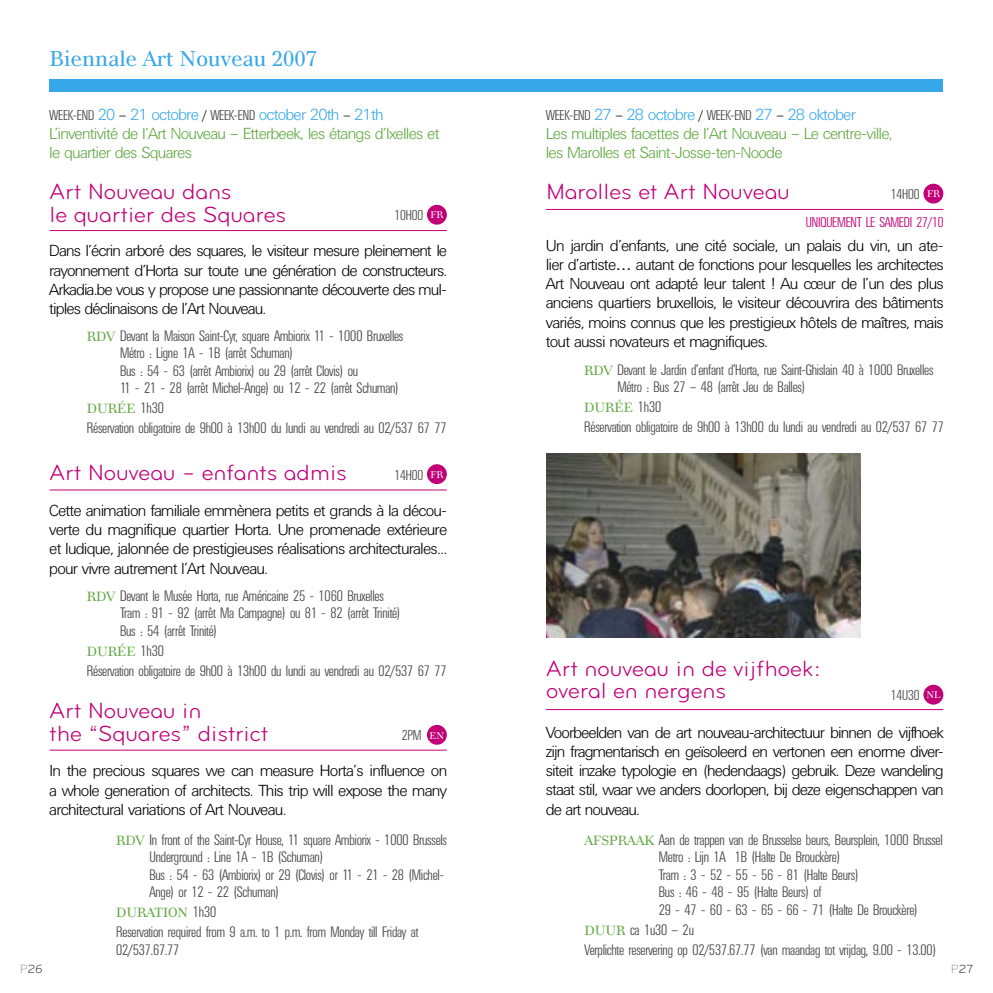
<style>
.page{position:relative;width:993px;height:993px;background:#fff}
.page>*{position:absolute;margin:0;border:0;box-sizing:border-box;transform-origin:0 0}
.t1{font:22.75px/22.8px "Bryant Regular Alt";letter-spacing:-.005em;color:#c10077}
.t2{font:21px "Modern 880 BT";color:#36a7e9}
.t3{font:15.75px/19.2px "Uni Lig";color:#000;text-align:justify}
.t4{font:15.75px/19.2px "Uni Lig";color:#5fa841}
.t5{font:15.75px "Uni Lig";color:#36a7e9}
.t6{font:14.88px/17.5px "Uni Con Lig";color:#484848}
.t7{font:14px "Uni Con Lig";color:#484848}
.t8{font:14px "Uni Con Lig";color:#c10077}
.t9{font:13.12px "Modern 880 BT";color:#5fa841}
.t10{font:12.25px "Bryant Regular Alt";color:#484848}
.t11{font:9.62px "Modern 880 BT";color:#fff}
.s1{font-family:"Uni Con Lig";font-size:14px;color:#484848}
.s2{font-size:14px;color:#000}
.s3{font-family:"Modern 880 BT";font-size:13.12px;color:#5fa841}
.s4{font-family:"Uni Con Lig";font-size:14.88px;color:#484848}
.s5{font-family:"Bryant Light Alt"}
</style>
<div class="page">
<div style="left:50px;top:79px;width:893px;height:13px;background:#36a7e9"></div>
<div style="left:427px;top:205px;width:19px;height:19px;background:#c10077;border-radius:50%"></div>
<hr style="left:50px;top:230px;width:396px;height:1px;background:#c10077">
<div style="left:427px;top:464px;width:19px;height:20px;background:#c10077;border-radius:50%"></div>
<hr style="left:50px;top:489px;width:396px;height:1px;background:#c10077">
<div style="left:427px;top:724px;width:19px;height:20px;background:#c10077;border-radius:50%"></div>
<hr style="left:50px;top:749px;width:396px;height:1px;background:#c10077">
<div style="left:923px;top:184px;width:20px;height:19px;background:#c10077;border-radius:50%"></div>
<hr style="left:546px;top:209px;width:397px;height:1px;background:#c10077">
<div style="left:923px;top:684px;width:20px;height:20px;background:#c10077;border-radius:50%"></div>
<hr style="left:546px;top:709px;width:397px;height:1px;background:#c10077">
<img style="left:546px;top:453px;width:314px;height:184px">
<p class="t2" style="left:50px;top:45px;width:269px">Biennale Art Nouveau 2007</p>
<p class="t5" style="left:50px;top:105px;width:335px"><span class="s1">WEEK-END</span> 20 <span class="s2">–</span> 21 octobre <span class="s2">/</span> <span class="s1">WEEK-END</span> october 20th <span class="s2">–</span> 21th</p>
<p class="t4" style="left:50px;top:124px;width:391px">L’inventivité de l’Art Nouveau – Etterbeek, les étangs d’Ixelles et le quartier des Squares</p>
<p class="t1" style="left:50px;top:180px;width:238px">Art Nouveau dans<br>le quartier des Squares</p>
<p class="t7" style="left:394px;top:208px;width:30px">10H00</p>
<p class="t11" style="left:430px;top:209px;width:14px">FR</p>
<p class="t3" style="left:50px;top:241px;width:398px">Dans l’écrin arboré des squares, le visiteur mesure pleinement le rayonnement d’Horta sur toute une génération de constructeurs.<br>Arkadia.be vous y propose une passionnante découverte des mul&shy;tiples déclinaisons de l’Art Nouveau.</p>
<p class="t6" style="left:120px;top:327px;width:284px;text-indent:-33px"><span class="s3">RDV</span> Devant la Maison Saint-Cyr, square Ambiorix 11 - 1000 Bruxelles Métro : Ligne 1A - 1B (arrêt Schuman)<br>Bus : 54 - 63 (arrêt Ambiorix) ou 29 (arrêt Clovis) ou<br>11 - 21 - 28 (arrêt Michel-Ange) ou 12 - 22 (arrêt Schuman)</p>
<p class="t9" style="left:87px;top:400px;width:78px">DURÉE <span class="s4">1h30</span></p>
<p class="t6" style="left:87px;top:419px;width:361px">Réservation obligatoire de 9h00 à 13h00 du lundi au vendredi au 02/537 67 77</p>
<p class="t1" style="left:50px;top:460px;width:299px">Art Nouveau – enfants admis</p>
<p class="t7" style="left:394px;top:467px;width:30px">14H00</p>
<p class="t11" style="left:430px;top:468px;width:14px">FR</p>
<p class="t3" style="left:50px;top:500px;width:398px">Cette animation familiale emmènera petits et grands à la décou&shy;verte du magnifique quartier Horta. Une promenade extérieure et ludique, jalonnée de prestigieuses réalisations architecturales... pour vivre autrement l’Art Nouveau.</p>
<p class="t6" style="left:120px;top:586px;width:281px;text-indent:-33px"><span class="s3">RDV</span> Devant le Musée Horta, rue Américaine 25 - 1060 Bruxelles<br>Tram : 91 - 92 (arrêt Ma Campagne) ou 81 - 82 (arrêt Trinité)<br>Bus : 54 (arrêt Trinité)</p>
<p class="t9" style="left:87px;top:643px;width:78px">DURÉE <span class="s4">1h30</span></p>
<p class="t6" style="left:87px;top:661px;width:361px">Réservation obligatoire de 9h00 à 13h00 du lundi au vendredi au 02/537 67 77</p>
<p class="t1" style="left:50px;top:698px;width:220px">Art Nouveau in<br>the “Squares” district</p>
<p class="t7" style="left:402px;top:727px;width:21px">2PM</p>
<p class="t11" style="left:429px;top:729px;width:16px">EN</p>
<p class="t3" style="left:50px;top:761px;width:398px">In the precious squares we can measure Horta’s influence on a whole generation of architects. This trip will expose the many architectural variations of Art Nouveau.</p>
<p class="t6" style="left:149px;top:830px;width:299px;text-indent:-33px"><span class="s3">RDV</span> In front of the Saint-Cyr House, 11 square Ambiorix - 1000 Brussels Underground : Line 1A - 1B (Schuman)<br>Bus : 54 - 63 (Ambiorix) or 29 (Clovis) or 11 - 21 - 28 (Michel-Ange) or 12 - 22 (Schuman)</p>
<p class="t9" style="left:116px;top:904px;width:101px">DURATION <span class="s4">1h30</span></p>
<p class="t6" style="left:116px;top:922px;width:303px">Reservation required from 9 a.m. to 1 p.m. from Monday till Friday at<br>02/537.67.77</p>
<p class="t5" style="left:546px;top:105px;width:310px"><span class="s1">WEEK-END</span> 27 <span class="s2">–</span> 28 octobre <span class="s2">/</span> <span class="s1">WEEK-END</span> 27 <span class="s2">–</span> 28 oktober</p>
<p class="t4" style="left:546px;top:124px;width:347px">Les multiples facettes de l’Art Nouveau – Le centre-ville, les Marolles et Saint-Josse-ten-Noode</p>
<p class="t1" style="left:546px;top:180px;width:245px">Marolles et Art Nouveau</p>
<p class="t7" style="left:890px;top:186px;width:30px">14H00</p>
<p class="t11" style="left:926px;top:188px;width:14px">FR</p>
<p class="t3" style="left:546px;top:235px;width:398px">Un jardin d’enfants, une cité sociale, un palais du vin, un ate&shy;lier d’artiste… autant de fonctions pour lesquelles les architectes Art Nouveau ont adapté leur talent ! Au cœur de l’un des plus anciens quartiers bruxellois, le visiteur découvrira des bâtiments variés, moins connus que les prestigieux hôtels de maîtres, mais tout aussi novateurs et magnifiques.</p>
<p class="t6" style="left:617px;top:361px;width:317px;text-indent:-33px"><span class="s3">RDV</span> Devant le Jardin d’enfant d’Horta, rue Saint-Ghislain 40 à 1000 Bruxelles<br>Métro : Bus 27 – 48 (arrêt Jeu de Balles)</p>
<p class="t9" style="left:584px;top:399px;width:78px">DURÉE <span class="s4">1h30</span></p>
<p class="t6" style="left:584px;top:418px;width:361px">Réservation obligatoire de 9h00 à 13h00 du lundi au vendredi au 02/537 67 77</p>
<p class="t8" style="left:805px;top:215px;width:139px">UNIQUEMENT LE SAMEDI 27/10</p>
<p class="t1" style="left:546px;top:656px;width:276px">Art nouveau in de vijfhoek: overal en nergens</p>
<p class="t7" style="left:890px;top:687px;width:30px">14U30</p>
<p class="t11" style="left:926px;top:689px;width:15px">NL</p>
<p class="t3" style="left:546px;top:722px;width:398px">Voorbeelden van de art nouveau-architectuur binnen de vijfhoek zijn fragmentarisch en geïsoleerd en vertonen een enorme diver&shy;siteit inzake typologie en (hedendaags) gebruik. Deze wandeling staat stil, waar we anders doorlopen, bij deze eigenschappen van de art nouveau.</p>
<p class="t6" style="left:658px;top:830px;width:285px;text-indent:-74px"><span class="s3">AFSPRAAK</span> Aan de trappen van de Brusselse beurs, Beursplein, 1000 Brussel Metro : Lijn 1A 1B (Halte De Brouckère)<br>Tram : 3 - 52 - 55 - 56 - 81 (Halte Beurs)<br>Bus : 46 - 48 - 95 (Halte Beurs) of<br>29 - 47 - 60 - 63 - 65 - 66 - 71 (Halte De Brouckère)</p>
<p class="t6" style="left:584px;top:920px;width:111px"><span class="s3">DUUR</span> ca 1u30 – 2u</p>
<p class="t6" style="left:584px;top:940px;width:353px">Verplichte reservering op 02/537.67.77 (van maandag tot vrijdag, 9.00 - 13.00)</p>
<p class="t10" style="left:20px;top:961px;width:24px"><span class="s5">P</span>26</p>
<p class="t10" style="left:950px;top:961px;width:24px"><span class="s5">P</span>27</p>
</div>
